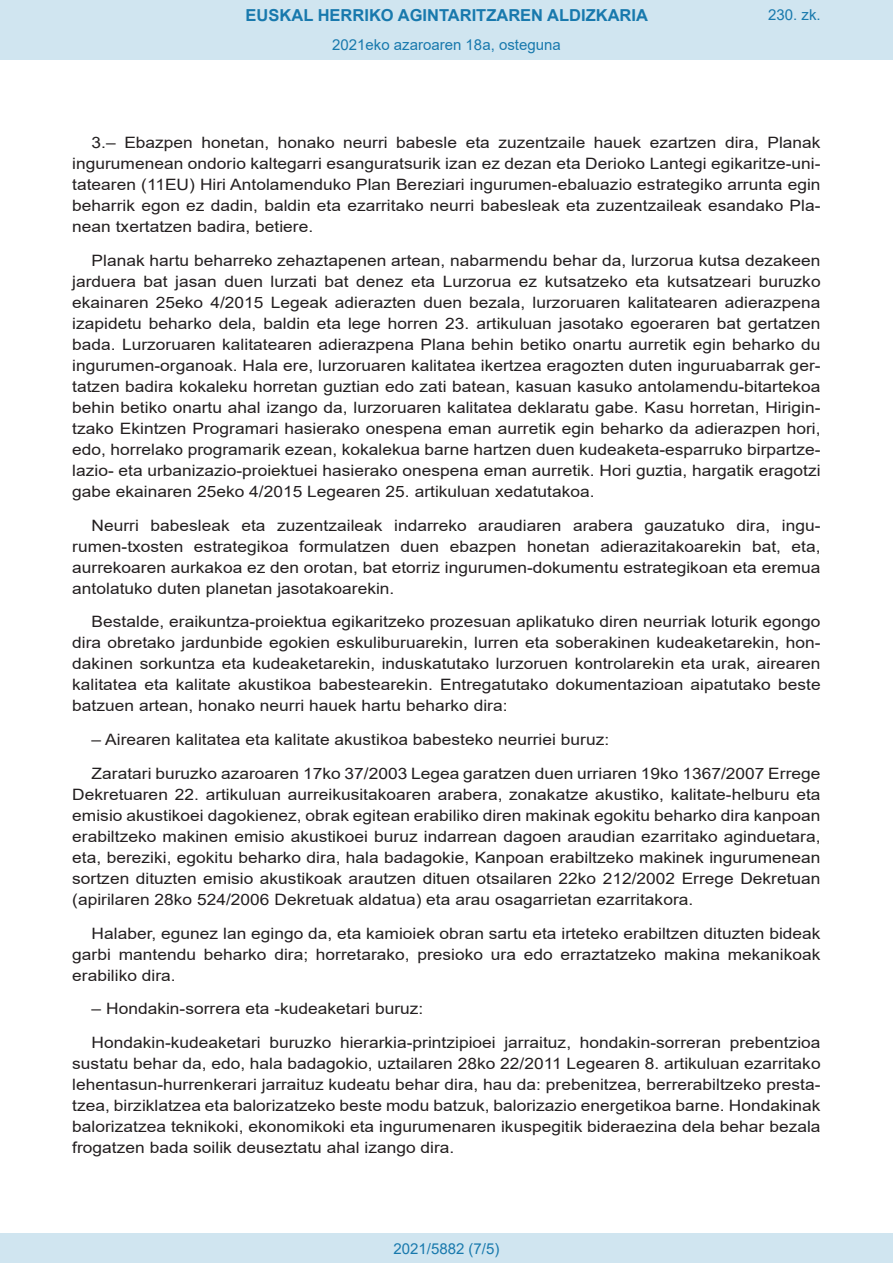
<style>
.page{position:relative;width:893px;height:1263px;background:#fff}
.page>*{position:absolute;margin:0;border:0;box-sizing:border-box;transform-origin:0 0}
.t1{font:700 16.5px "Arial";color:#1879ad}
.BOPVDetalle{font:15.6px/21px "Arial";color:#231f20;text-align:justify;scale:1.11 1}
.Paginacion_Centro{font:15px "Arial";color:#1879ad}
</style>
<div class="page">
<div style="left:0;top:0;width:893px;height:60px;background:#d0e5f0"></div>
<div style="left:0;top:1233px;width:893px;height:30px;background:#d0e5f0"></div>
<p class="t1" style="left:246px;top:3px;width:404px">EUSKAL HERRIKO AGINTARITZAREN ALDIZKARIA</p>
<p class="Paginacion_Centro" style="left:332px;top:35px;width:230px">2021eko azaroaren 18a, osteguna</p>
<p class="Paginacion_Centro" style="left:768px;top:5px;width:54px">230. zk.</p>
<p class="BOPVDetalle" style="left:72px;top:132px;width:676px;text-indent:19px">3.– Ebazpen honetan, honako neurri babesle eta zuzentzaile hauek ezartzen dira, Planak ingurumenean ondorio kaltegarri esanguratsurik izan ez dezan eta Derioko Lantegi egikaritze-uni&shy;tatearen (11EU) Hiri Antolamenduko Plan Bereziari ingurumen-ebaluazio estrategiko arrunta egin beharrik egon ez dadin, baldin eta ezarritako neurri babesleak eta zuzentzaileak esandako Pla&shy;nean txertatzen badira, betiere.</p>
<p class="BOPVDetalle" style="left:72px;top:250px;width:676px;text-indent:19px">Planak hartu beharreko zehaztapenen artean, nabarmendu behar da, lurzorua kutsa dezakeen jarduera bat jasan duen lurzati bat denez eta Lurzorua ez kutsatzeko eta kutsatzeari buruzko ekainaren 25eko 4/2015 Legeak adierazten duen bezala, lurzoruaren kalitatearen adierazpena izapidetu beharko dela, baldin eta lege horren 23. artikuluan jasotako egoeraren bat gertatzen bada. Lurzoruaren kalitatearen adierazpena Plana behin betiko onartu aurretik egin beharko du ingurumen-organoak. Hala ere, lurzoruaren kalitatea ikertzea eragozten duten inguruabarrak ger&shy;tatzen badira kokaleku horretan guztian edo zati batean, kasuan kasuko antolamendu-bitartekoa behin betiko onartu ahal izango da, lurzoruaren kalitatea deklaratu gabe. Kasu horretan, Hirigin&shy;tzako Ekintzen Programari hasierako onespena eman aurretik egin beharko da adierazpen hori, edo, horrelako programarik ezean, kokalekua barne hartzen duen kudeaketa-esparruko birpartze&shy;lazio- eta urbanizazio-proiektuei hasierako onespena eman aurretik. Hori guztia, hargatik eragotzi gabe ekainaren 25eko 4/2015 Legearen 25. artikuluan xedatutakoa.</p>
<p class="BOPVDetalle" style="left:72px;top:515px;width:676px;text-indent:19px">Neurri babesleak eta zuzentzaileak indarreko araudiaren arabera gauzatuko dira, ingu&shy;rumen-txosten estrategikoa formulatzen duen ebazpen honetan adierazitakoarekin bat, eta, aurrekoaren aurkakoa ez den orotan, bat etorriz ingurumen-dokumentu estrategikoan eta eremua antolatuko duten planetan jasotakoarekin.</p>
<p class="BOPVDetalle" style="left:72px;top:611px;width:676px;text-indent:19px">Bestalde, eraikuntza-proiektua egikaritzeko prozesuan aplikatuko diren neurriak loturik egongo dira obretako jardunbide egokien eskuliburuarekin, lurren eta soberakinen kudeaketarekin, hon&shy;dakinen sorkuntza eta kudeaketarekin, induskatutako lurzoruen kontrolarekin eta urak, airearen kalitatea eta kalitate akustikoa babestearekin. Entregatutako dokumentazioan aipatutako beste batzuen artean, honako neurri hauek hartu beharko dira:</p>
<p class="BOPVDetalle" style="left:92px;top:729px;width:468px">– Airearen kalitatea eta kalitate akustikoa babesteko neurriei buruz:</p>
<p class="BOPVDetalle" style="left:72px;top:763px;width:676px;text-indent:19px">Zaratari buruzko azaroaren 17ko 37/2003 Legea garatzen duen urriaren 19ko 1367/2007 Errege Dekretuaren 22. artikuluan aurreikusitakoaren arabera, zonakatze akustiko, kalitate-helburu eta emisio akustikoei dagokienez, obrak egitean erabiliko diren makinak egokitu beharko dira kanpoan erabiltzeko makinen emisio akustikoei buruz indarrean dagoen araudian ezarritako aginduetara, eta, bereziki, egokitu beharko dira, hala badagokie, Kanpoan erabiltzeko makinek ingurumenean sortzen dituzten emisio akustikoak arautzen dituen otsailaren 22ko 212/2002 Errege Dekretuan (apirilaren 28ko 524/2006 Dekretuak aldatua) eta arau osagarrietan ezarritakora.</p>
<p class="BOPVDetalle" style="left:72px;top:923px;width:676px;text-indent:19px">Halaber, egunez lan egingo da, eta kamioiek obran sartu eta irteteko erabiltzen dituzten bideak garbi mantendu beharko dira; horretarako, presioko ura edo erraztatzeko makina mekanikoak erabiliko dira.</p>
<p class="BOPVDetalle" style="left:92px;top:998px;width:300px">– Hondakin-sorrera eta -kudeaketari buruz:</p>
<p class="BOPVDetalle" style="left:72px;top:1032px;width:676px;text-indent:19px">Hondakin-kudeaketari buruzko hierarkia-printzipioei jarraituz, hondakin-sorreran prebentzioa sustatu behar da, edo, hala badagokio, uztailaren 28ko 22/2011 Legearen 8. artikuluan ezarritako lehentasun-hurrenkerari jarraituz kudeatu behar dira, hau da: prebenitzea, berrerabiltzeko presta&shy;tzea, birziklatzea eta balorizatzeko beste modu batzuk, balorizazio energetikoa barne. Hondakinak balorizatzea teknikoki, ekonomikoki eta ingurumenaren ikuspegitik bideraezina dela behar bezala frogatzen bada soilik deuseztatu ahal izango dira.</p>
<p class="Paginacion_Centro" style="left:393px;top:1238px;width:107px">2021/5882 (7/5)</p>
</div>
